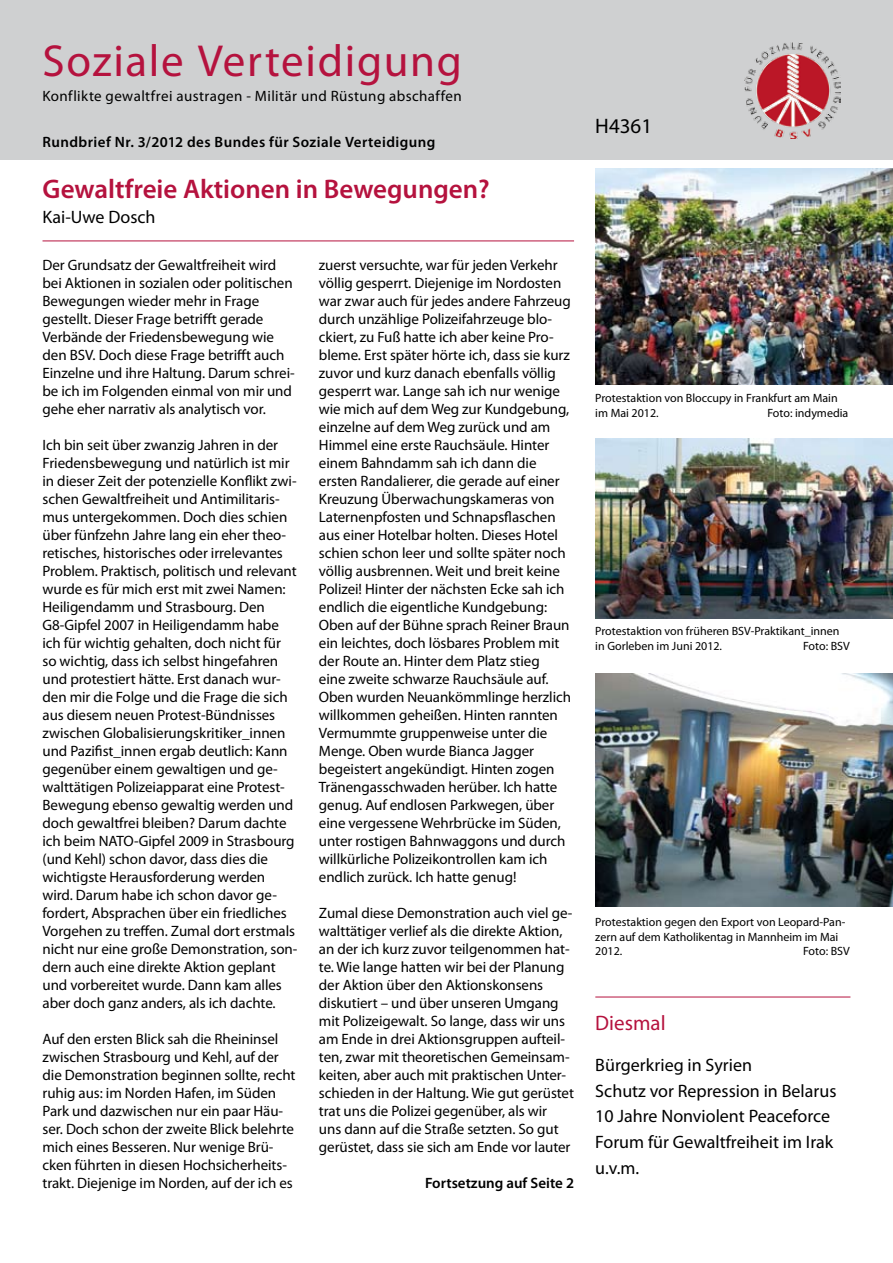
<style>
.page{position:relative;width:893px;height:1263px;background:#fff}
.page>*{position:absolute;margin:0;border:0;box-sizing:border-box;transform-origin:0 0}
.t1{font:45px "Myriad Pro";letter-spacing:.035em;color:#b5123e}
.t2{font:600 27px "Myriad Pro";color:#b5123e}
.t3{font:21px "Myriad Pro";color:#b5123e}
.t4{font:21px "Myriad Pro";color:#000}
.t5{font:18px/25.8px "Myriad Pro";color:#000}
.t6{font:15px/18px "Myriad Pro";letter-spacing:-.005em;color:#000}
.t7{font:15px "Myriad Pro";letter-spacing:.025em;color:#000}
.t8{font:600 15px "Myriad Pro";letter-spacing:.03em;color:#000}
.t9{font:600 15px "Myriad Pro";color:#000}
.t10{font:12px/14.4px "Myriad Pro";color:#000}
</style>
<div class="page">
<div style="left:0;top:0;width:893px;height:159px;background:#cfd0d1"></div>
<img style="left:744px;top:43px;width:96px;height:96px">
<hr style="left:43px;top:241px;width:531px;height:1px;background:#b5123e">
<img style="left:595px;top:169px;width:298px;height:216px">
<img style="left:595px;top:439px;width:298px;height:180px">
<img style="left:595px;top:673px;width:298px;height:234px">
<hr style="left:595px;top:997px;width:255px;height:1px;background:#b5123e">
<h1 class="t1" style="left:43px;top:33px;width:421px">Soziale Verteidigung</h1>
<p class="t7" style="left:43px;top:86px;width:421px">Konflikte gewaltfrei austragen - Militär und Rüstung abschaffen</p>
<p class="t8" style="left:43px;top:133px;width:394px">Rundbrief Nr. 3/2012 des Bundes für Soziale Verteidigung</p>
<h2 class="t2" style="left:43px;top:172px;width:449px">Gewaltfreie Aktionen in Bewegungen?</h2>
<p class="t5" style="left:43px;top:204px;width:115px">Kai-Uwe Dosch</p>
<p class="t6" style="left:43px;top:256px;width:254px">Der Grundsatz der Gewaltfreiheit wird bei Aktionen in sozialen oder politischen Bewegungen wieder mehr in Frage gestellt. Dieser Frage betrifft gerade Verbände der Friedensbewegung wie den BSV. Doch diese Frage betrifft auch Einzelne und ihre Haltung. Darum schrei&shy;be ich im Folgenden einmal von mir und gehe eher narrativ als analytisch vor.</p>
<p class="t6" style="left:43px;top:436px;width:256px">Ich bin seit über zwanzig Jahren in der Friedensbewegung und natürlich ist mir in dieser Zeit der potenzielle Konflikt zwi&shy;schen Gewaltfreiheit und Antimilitaris&shy;mus untergekommen. Doch dies schien über fünfzehn Jahre lang ein eher theo&shy;retisches, historisches oder irrelevantes Problem. Praktisch, politisch und relevant wurde es für mich erst mit zwei Namen:<br>Heiligendamm und Strasbourg. Den G8-Gipfel 2007 in Heiligendamm habe ich für wichtig gehalten, doch nicht für so wichtig, dass ich selbst hingefahren und protestiert hätte. Erst danach wur&shy;den mir die Folge und die Frage die sich aus diesem neuen Protest-Bündnisses zwischen Globalisierungskritiker_innen und Pazifist_innen ergab deutlich: Kann gegenüber einem gewaltigen und ge&shy;walttätigen Polizeiapparat eine Protest-Bewegung ebenso gewaltig werden und doch gewaltfrei bleiben? Darum dachte ich beim NATO-Gipfel 2009 in Strasbourg (und Kehl) schon davor, dass dies die wichtigste Herausforderung werden wird. Darum habe ich schon davor ge&shy;fordert, Absprachen über ein friedliches Vorgehen zu treffen. Zumal dort erstmals nicht nur eine große Demonstration, son&shy;dern auch eine direkte Aktion geplant und vorbereitet wurde. Dann kam alles aber doch ganz anders, als ich dachte.</p>
<p class="t6" style="left:43px;top:1030px;width:254px">Auf den ersten Blick sah die Rheininsel zwischen Strasbourg und Kehl, auf der die Demonstration beginnen sollte, recht ruhig aus: im Norden Hafen, im Süden Park und dazwischen nur ein paar Häu&shy;ser. Doch schon der zweite Blick belehrte mich eines Besseren. Nur wenige Brü&shy;cken führten in diesen Hochsicherheits&shy;trakt. Diejenige im Norden, auf der ich es</p>
<p class="t6" style="left:319px;top:256px;width:254px">zuerst versuchte, war für jeden Verkehr völlig gesperrt. Diejenige im Nordosten war zwar auch für jedes andere Fahrzeug durch unzählige Polizeifahrzeuge blo&shy;ckiert, zu Fuß hatte ich aber keine Pro&shy;bleme. Erst später hörte ich, dass sie kurz zuvor und kurz danach ebenfalls völlig gesperrt war. Lange sah ich nur wenige wie mich auf dem Weg zur Kundgebung, einzelne auf dem Weg zurück und am Himmel eine erste Rauchsäule. Hinter einem Bahndamm sah ich dann die ersten Randalierer, die gerade auf einer Kreuzung Überwachungskameras von Laternenpfosten und Schnapsflaschen aus einer Hotelbar holten. Dieses Hotel schien schon leer und sollte später noch völlig ausbrennen. Weit und breit keine Polizei! Hinter der nächsten Ecke sah ich endlich die eigentliche Kundgebung:<br>Oben auf der Bühne sprach Reiner Braun ein leichtes, doch lösbares Problem mit der Route an. Hinter dem Platz stieg<br>eine zweite schwarze Rauchsäule auf.<br>Oben wurden Neuankömmlinge herzlich willkommen geheißen. Hinten rannten Vermummte gruppenweise unter die Menge. Oben wurde Bianca Jagger begeistert angekündigt. Hinten zogen Tränengasschwaden herüber. Ich hatte genug. Auf endlosen Parkwegen, über eine vergessene Wehrbrücke im Süden, unter rostigen Bahnwaggons und durch willkürliche Polizeikontrollen kam ich endlich zurück. Ich hatte genug!</p>
<p class="t6" style="left:319px;top:904px;width:257px">Zumal diese Demonstration auch viel ge&shy;walttätiger verlief als die direkte Aktion, an der ich kurz zuvor teilgenommen hat&shy;te. Wie lange hatten wir bei der Planung der Aktion über den Aktionskonsens diskutiert – und über unseren Umgang mit Polizeigewalt. So lange, dass wir uns am Ende in drei Aktionsgruppen aufteil&shy;ten, zwar mit theoretischen Gemeinsam&shy;keiten, aber auch mit praktischen Unter&shy;schieden in der Haltung. Wie gut gerüstet trat uns die Polizei gegenüber, als wir<br>uns dann auf die Straße setzten. So gut gerüstet, dass sie sich am Ende vor lauter</p>
<p class="t9" style="left:425px;top:1173px;width:151px">Fortsetzung auf Seite 2</p>
<h3 class="t4" style="left:595px;top:113px;width:58px">H4361</h3>
<p class="t10" style="left:595px;top:391px;width:244px">Protestaktion von Bloccupy in Frankfurt am Main im Mai 2012.</p>
<p class="t10" style="left:767px;top:405px;width:82px">Foto: indymedia</p>
<p class="t10" style="left:595px;top:624px;width:246px">Protestaktion von früheren BSV-Praktikant_innen in Gorleben im Juni 2012.</p>
<p class="t10" style="left:803px;top:638px;width:48px">Foto: BSV</p>
<p class="t10" style="left:595px;top:915px;width:252px">Protestaktion gegen den Export von Leopard-Pan&shy;zern auf dem Katholikentag in Mannheim im Mai<br>2012.</p>
<p class="t10" style="left:803px;top:944px;width:48px">Foto: BSV</p>
<h3 class="t3" style="left:595px;top:1010px;width:72px">Diesmal</h3>
<p class="t5" style="left:595px;top:1051px;width:243px">Bürgerkrieg in Syrien<br>Schutz vor Repression in Belarus<br>10 Jahre Nonviolent Peaceforce<br>Forum für Gewaltfreiheit im Irak u.v.m.</p>
</div>
